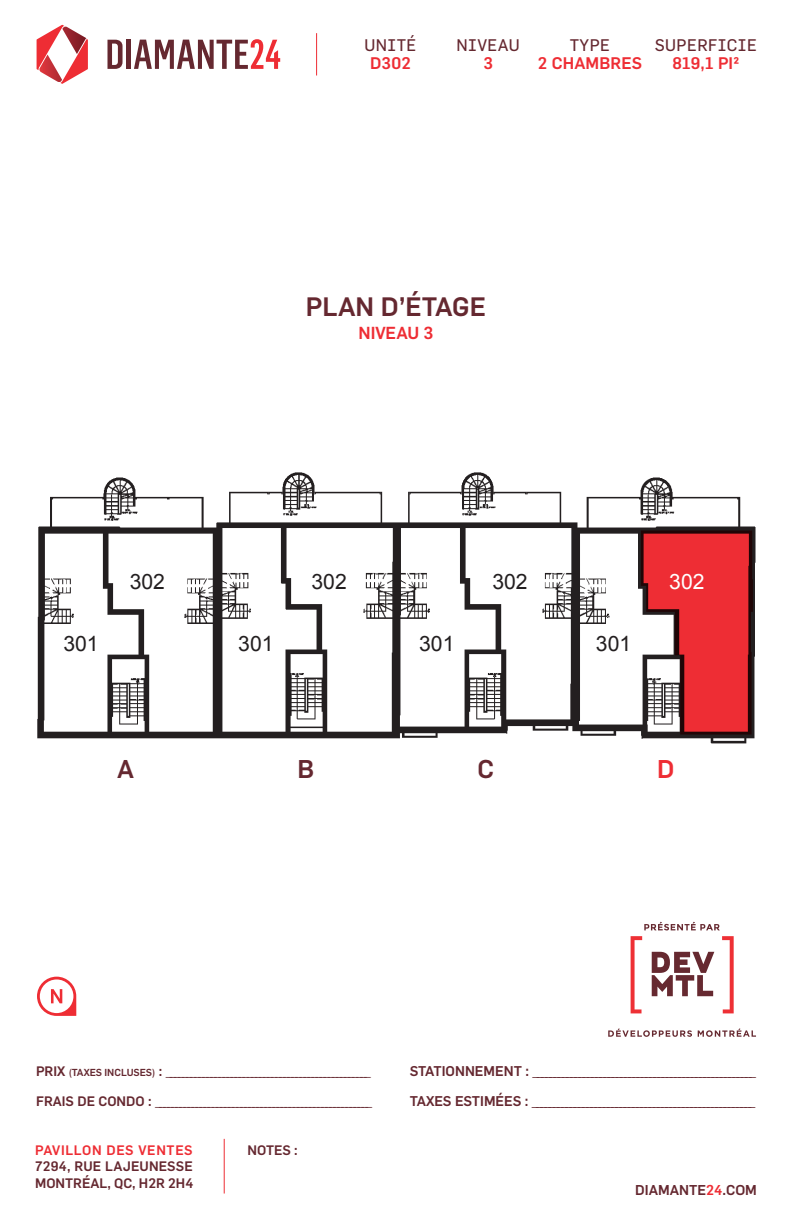
<style>
.page{position:relative;width:792px;height:1224px;background:#fff}
.page>*{position:absolute;margin:0;border:0;box-sizing:border-box;transform-origin:0 0}
.t1{font:500 26.1px "Flama";color:#652830}
.t2{font:500 25.2px "Flama";color:#652830}
.t3{font:500 25.2px "Flama";color:#ee2d34}
.t4{font:21.2px "Arial";color:#231f20}
.t5{font:21.2px "Arial";color:#fff}
.t6{font:500 17.1px "Flama";color:#ee2d34}
.t7{font:16.5px "Flama";letter-spacing:.025em;color:#652830}
.t8{font:500 16.5px "Flama";letter-spacing:.01em;color:#ee2d34}
.t9{font:500 14px "Flama";color:#652830}
.t10{font:13.9px/30px "Flama";color:#652830}
.t11{font:13.5px "Flama";color:#652830}
.t12{font:500 13.5px/16.5px "Flama";color:#652830}
.t13{font:500 13.5px "Flama";letter-spacing:.05em;color:#ee2d34}
.s1{font-weight:500}
.s2{font-weight:500;font-size:10px}
.s3{color:#ee2d34}
</style>
<div class="page">
<img style="left:37px;top:472px;width:719px;height:272px">
<svg style="left:641px;top:531px;width:112px;height:204px;background:#ce464b"></svg>
<hr style="left:224px;top:1139px;width:1px;height:55px;background:#ee2d34">
<svg style="left:608px;top:1028px;width:84px;height:9px"></svg>
<svg style="left:698px;top:1028px;width:58px;height:9px"></svg>
<svg style="left:652px;top:952px;width:62px;height:44px"></svg>
<svg style="left:631px;top:936px;width:11px;height:77px"></svg>
<svg style="left:722px;top:936px;width:12px;height:77px"></svg>
<svg style="left:644px;top:922px;width:76px;height:8px"></svg>
<svg style="left:37px;top:977px;width:39px;height:39px"></svg>
<hr style="left:316px;top:33px;width:1px;height:43px;background:#ee2d34">
<svg style="left:107px;top:40px;width:16px;height:29px"></svg>
<div style="left:126px;top:40px;width:5px;height:29px;background:#652830"></div>
<svg style="left:134px;top:39px;width:146px;height:30px"></svg>
<svg style="left:37px;top:25px;width:51px;height:59px"></svg>
<p class="t7" style="left:365px;top:35px;width:53px">UNITÉ</p>
<p class="t8" style="left:370px;top:51px;width:42px">D302</p>
<p class="t7" style="left:457px;top:35px;width:65px">NIVEAU</p>
<p class="t8" style="left:483px;top:51px;width:11px">3</p>
<p class="t7" style="left:570px;top:35px;width:42px">TYPE</p>
<p class="t8" style="left:538px;top:51px;width:106px">2 CHAMBRES</p>
<p class="t7" style="left:655px;top:35px;width:104px">SUPERFICIE</p>
<p class="t8" style="left:673px;top:51px;width:68px">819,1 PI2</p>
<h1 class="t1" style="left:306px;top:288px;width:182px">PLAN D’ÉTAGE</h1>
<p class="t6" style="left:358px;top:320px;width:77px">NIVEAU 3</p>
<h3 class="t4" style="left:130px;top:568px;width:37px">302</h3>
<h3 class="t4" style="left:312px;top:568px;width:37px">302</h3>
<h3 class="t4" style="left:492px;top:568px;width:37px">302</h3>
<h3 class="t5" style="left:669px;top:568px;width:37px">302</h3>
<h3 class="t4" style="left:63px;top:630px;width:37px">301</h3>
<h3 class="t4" style="left:238px;top:630px;width:37px">301</h3>
<h3 class="t4" style="left:419px;top:630px;width:37px">301</h3>
<h3 class="t4" style="left:596px;top:630px;width:37px">301</h3>
<h2 class="t2" style="left:117px;top:751px;width:18px">A</h2>
<h2 class="t2" style="left:297px;top:751px;width:18px">B</h2>
<h2 class="t2" style="left:478px;top:751px;width:18px">C</h2>
<h2 class="t3" style="left:657px;top:751px;width:19px">D</h2>
<p class="t11" style="left:36px;top:1062px;width:336px"><span class="s1">P R I X</span> <span class="s2">( TA X E S I N C L U S E S )</span> <span class="s1">:</span> __________________________________________________</p>
<p class="t11" style="left:36px;top:1092px;width:338px"><span class="s1">F R A I S D E C O N D O :</span> _____________________________________________________</p>
<p class="t13" style="left:35px;top:1140px;width:159px">PAVILLON DES VENTES</p>
<p class="t12" style="left:35px;top:1157px;width:160px">7294, RUE LAJEUNESSE<br>MONTRÉAL, QC, H2R 2H4</p>
<p class="t12" style="left:248px;top:1141px;width:52px">NOTES :</p>
<p class="t10" style="left:410px;top:1055px;width:348px"><span class="s1">S TAT I O N N E M E N T :</span> _____________________________________________________<br><span class="s1">TA X E S E S T I M É E S :</span> _____________________________________________________</p>
<p class="t9" style="left:635px;top:1180px;width:123px">DIAMANTE<span class="s3">24</span>.COM</p>
</div>
